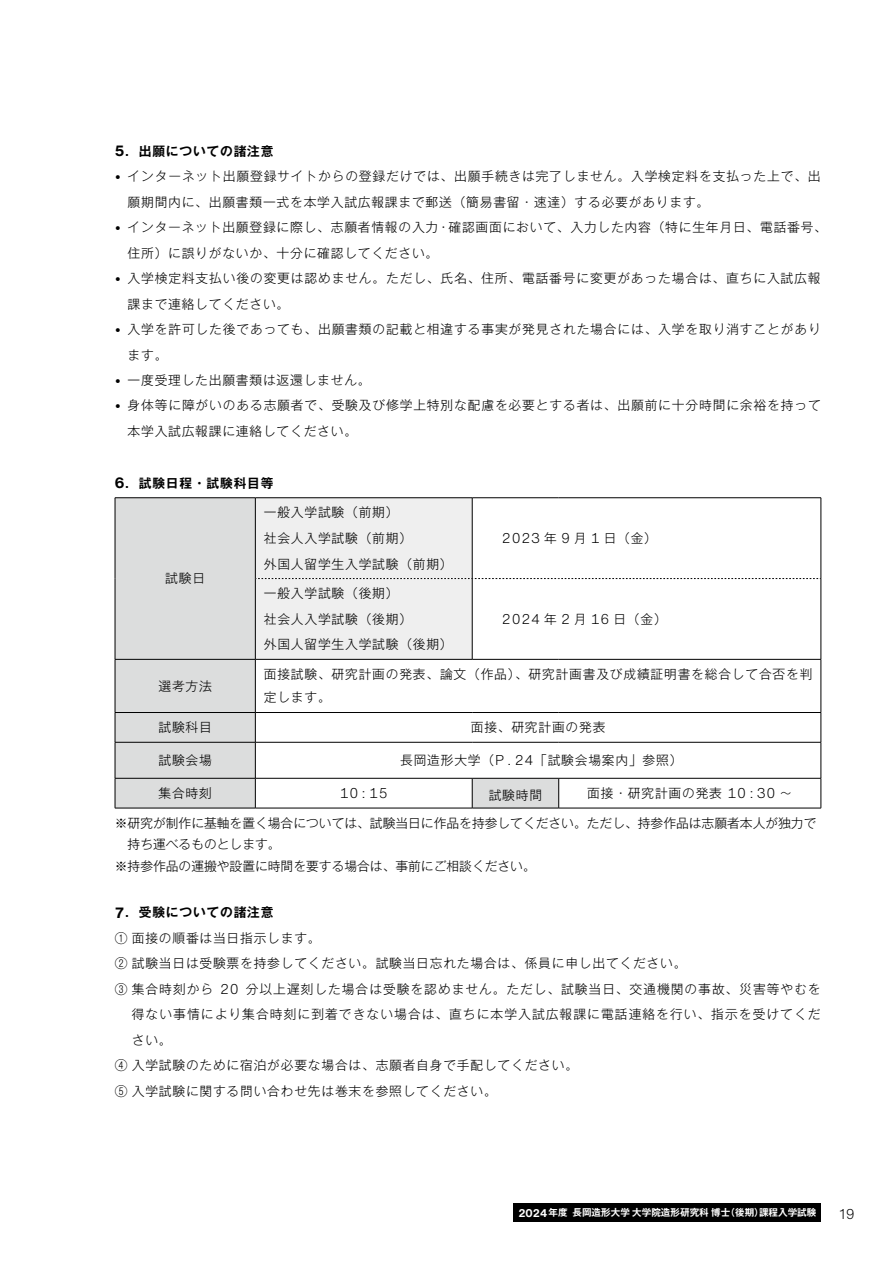
<style>
.page{position:relative;width:893px;height:1263px;background:#fff}
.page>*{position:absolute;margin:0;border:0;box-sizing:border-box;transform-origin:0 0}
.t1{font:300 14.1px "Helvetica Now Text";letter-spacing:.055em;color:#000}
.t2{font:300 12.75px/26.1px "Gothic MB101 Pr 6 N";letter-spacing:.06em;color:#000}
.t3{font:300 12.75px "Gothic MB101 Pr 6 N";color:#000}
.t4{font:300 12.75px "Gothic MB101 Pr 6 N";letter-spacing:.08em;color:#000}
.t5{font:700 12.75px "Gothic MB101 Pr 6 N De";letter-spacing:.06em;color:#000}
.t6{font:700 9.6px "Gothic MB101 Pr 6 N De";color:#fff}
.s1{font-family:"Helvetica Now Text";font-size:14.7px}
.s2{font-family:"Koz Min Pro";font-weight:400;font-size:13.8px}
.s3{font-family:"Gothic MB101 Pr 6 N";font-size:12.75px}
.s4{font-family:"Helvetica Now Text";font-size:14.1px}
.s5{font-family:"Helvetica Now Text";font-size:10.95px}
</style>
<div class="page">
<div style="left:514px;top:1203px;width:307px;height:18px;background:#000"></div>
<hr style="left:115px;top:497px;width:140px;height:1px;background:#000">
<hr style="left:255px;top:497px;width:217px;height:1px;background:#000">
<hr style="left:472px;top:497px;width:87px;height:1px;background:#000">
<hr style="left:559px;top:497px;width:262px;height:1px;background:#000">
<hr style="left:472px;top:808px;width:87px;height:1px;background:#000">
<hr style="left:115px;top:808px;width:140px;height:1px;background:#000">
<hr style="left:255px;top:808px;width:217px;height:1px;background:#000">
<hr style="left:559px;top:808px;width:262px;height:1px;background:#000">
<svg style="left:115px;top:498px;width:707px;height:310px"></svg>
<hr style="left:255px;top:659px;width:217px;height:1px;background:#000">
<hr style="left:255px;top:498px;width:1px;height:80px;background:#000">
<hr style="left:255px;top:578px;width:1px;height:81px;background:#000">
<p class="t5" style="left:115px;top:140px;width:160px"><span class="s1">5</span>．出願についての諸注意</p>
<p class="t2" style="left:128px;top:162px;width:695px;text-indent:-13px"><span class="s2">•</span> インターネット出願登録サイトからの登録だけでは、出願手続きは完了しません。入学検定料を支払った上で、出願期間内に、出願書類一式を本学入試広報課まで郵送（簡易書留・速達）する必要があります。</p>
<p class="t2" style="left:128px;top:213px;width:701px;text-indent:-13px"><span class="s2">•</span> インターネット出願登録に際し、志願者情報の入力・確認画面において、入力した内容（特に生年月日、電話番号、住所）に誤りがないか、十分に確認してください。</p>
<p class="t2" style="left:128px;top:264px;width:694px;text-indent:-13px"><span class="s2">•</span> 入学検定料支払い後の変更は認めません。ただし、氏名、住所、電話番号に変更があった場合は、直ちに入試広報課まで連絡してください。</p>
<p class="t2" style="left:128px;top:315px;width:695px;text-indent:-13px"><span class="s2">•</span> 入学を許可した後であっても、出願書類の記載と相違する事実が発見された場合には、入学を取り消すことがあります。</p>
<p class="t2" style="left:115px;top:366px;width:257px"><span class="s2">•</span> 一度受理した出願書類は返還しません。</p>
<p class="t2" style="left:128px;top:391px;width:695px;text-indent:-13px"><span class="s2">•</span> 身体等に障がいのある志願者で、受験及び修学上特別な配慮を必要とする者は、出願前に十分時間に余裕を持って本学入試広報課に連絡してください。</p>
<p class="t5" style="left:115px;top:472px;width:160px"><span class="s1">6</span>．試験日程・試験科目等</p>
<p class="t2" style="left:165px;top:564px;width:41px">試験日</p>
<p class="t2" style="left:264px;top:499px;width:190px;line-height:25.5px">一般入学試験（前期）<br>社会人入学試験（前期）<br>外国人留学生入学試験（前期）</p>
<p class="t2" style="left:264px;top:580px;width:190px;line-height:25.5px">一般入学試験（後期）<br>社会人入学試験（後期）<br>外国人留学生入学試験（後期）</p>
<p class="t1" style="left:502px;top:527px;width:157px">2023 <span class="s3">年</span> 9 <span class="s3">月</span> 1 <span class="s3">日（金）</span></p>
<p class="t1" style="left:502px;top:608px;width:166px">2024 <span class="s3">年</span> 2 <span class="s3">月</span> 16 <span class="s3">日（金）</span></p>
<p class="t2" style="left:158px;top:672px;width:55px">選考方法</p>
<p class="t2" style="left:264px;top:661px;width:550px;line-height:23.4px">面接試験、研究計画の発表、論文（作品）、研究計画書及び成績証明書を総合して合否を判定します。</p>
<p class="t2" style="left:158px;top:713px;width:55px">試験科目</p>
<p class="t2" style="left:471px;top:713px;width:136px">面接、研究計画の発表</p>
<p class="t2" style="left:158px;top:746px;width:55px">試験会場</p>
<p class="t2" style="left:400px;top:746px;width:284px">長岡造形大学（<span class="s4">P.24</span>「試験会場案内」参照）</p>
<p class="t2" style="left:158px;top:779px;width:55px">集合時刻</p>
<p class="t1" style="left:340px;top:782px;width:50px">10:15</p>
<p class="t2" style="left:489px;top:781px;width:55px">試験時間</p>
<p class="t2" style="left:587px;top:779px;width:207px">面接・研究計画の発表 <span class="s4">10:30</span> ～</p>
<p class="t3" style="left:115px;top:812px;width:703px">※研究が制作に基軸を置く場合については、試験当日に作品を持参してください。ただし、持参作品は志願者本人が独力で</p>
<p class="t3" style="left:128px;top:834px;width:155px">持ち運べるものとします。</p>
<p class="t3" style="left:115px;top:855px;width:422px">※持参作品の運搬や設置に時間を要する場合は、事前にご相談ください。</p>
<p class="t5" style="left:115px;top:902px;width:160px"><span class="s1">7</span>．受験についての諸注意</p>
<p class="t2" style="left:115px;top:924px;width:207px">① 面接の順番は当日指示します。</p>
<p class="t2" style="left:115px;top:949px;width:573px">② 試験当日は受験票を持参してください。試験当日忘れた場合は、係員に申し出てください。</p>
<p class="t2" style="left:115px;top:975px;width:707px">③ 集合時刻から <span class="s4">20</span> 分以上遅刻した場合は受験を認めません。ただし、試験当日、交通機関の事故、災害等やむを</p>
<p class="t4" style="left:132px;top:1004px;width:690px">得ない事情により集合時刻に到着できない場合は、直ちに本学入試広報課に電話連絡を行い、指示を受けてくだ</p>
<p class="t2" style="left:132px;top:1026px;width:41px">さい。</p>
<p class="t2" style="left:115px;top:1051px;width:465px">④ 入学試験のために宿泊が必要な場合は、志願者自身で手配してください。</p>
<p class="t2" style="left:115px;top:1077px;width:383px">⑤ 入学試験に関する問い合わせ先は巻末を参照してください。</p>
<p class="t6" style="left:518px;top:1204px;width:300px"><span class="s5">2024</span>年度 長岡造形大学大学院造形研究科博士（後期）課程入学試験</p>
<p class="t1" style="left:839px;top:1203px;width:17px">19</p>
</div>
